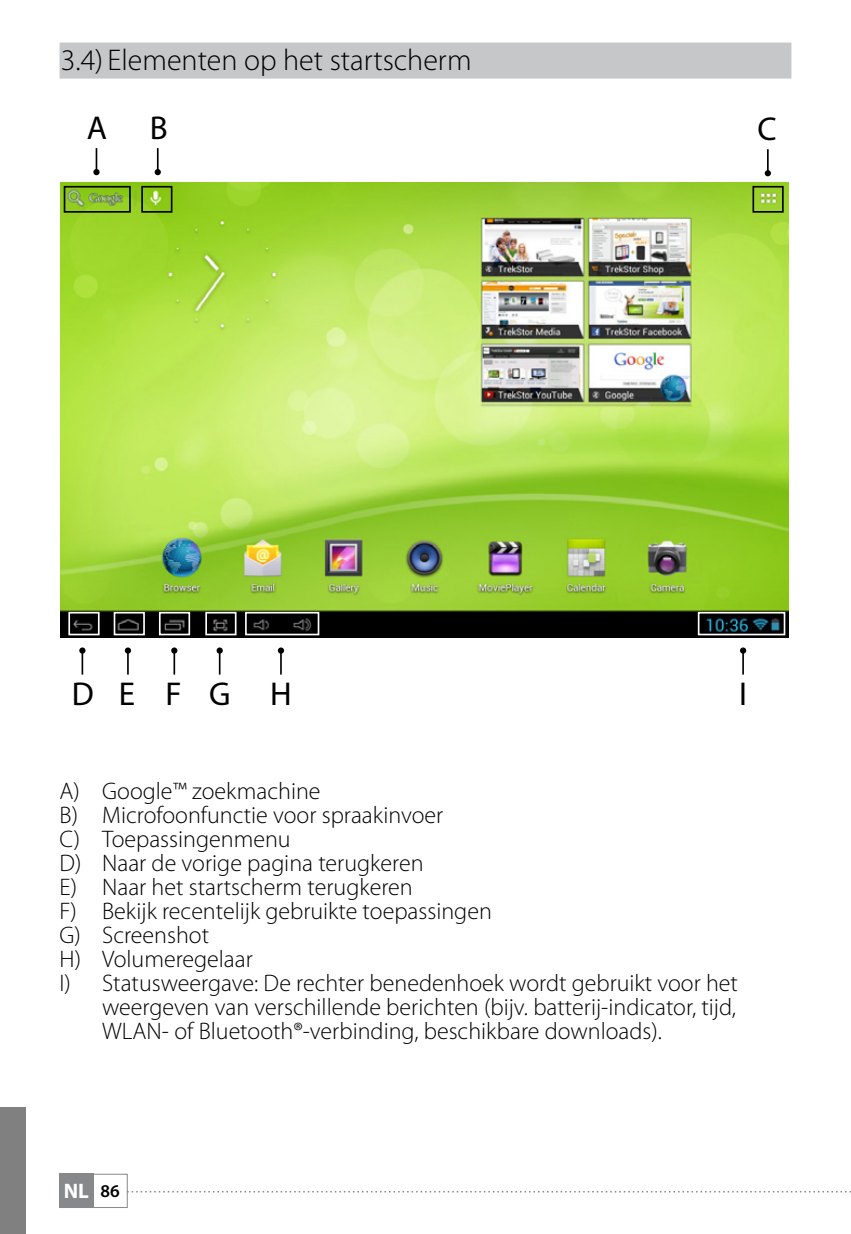
<style>
.page{position:relative;width:851px;height:1234px;background:#fff}
.page>*{position:absolute;margin:0;border:0;box-sizing:border-box;transform-origin:0 0}
.t1{font:33px "Myriad Pro";color:#000}
.t2{font:300 30px "Myriad Pro";color:#000}
.t3{font:300 24px "Myriad Pro";color:#000}
.t4{font:700 21px "Myriad Pro";color:#fff}
.s1{font-weight:600;font-size:18px;color:#000}
</style>
<div class="page">
<div style="left:60px;top:1173px;width:34px;height:34px;background:#87888a"></div>
<div style="left:60px;top:1173px;width:68px;height:34px;border:1px solid #87888a"></div>
<svg style="left:127px;top:1190px;width:723px;height:2px"></svg>
<div style="left:0;top:1106px;width:26px;height:127px;background:#808080"></div>
<div style="left:60px;top:43px;width:731px;height:36px;background:#c6c7c8"></div>
<img style="left:61px;top:183px;width:727px;height:454px">
<svg style="left:96px;top:148px;width:1px;height:21px"></svg>
<div style="left:93px;top:169px;width:7px;height:6px;background:#000;border-radius:50%"></div>
<svg style="left:155px;top:148px;width:6px;height:27px"></svg>
<div style="left:64px;top:186px;width:67px;height:27px;border:2px solid #000"></div>
<div style="left:141px;top:186px;width:31px;height:27px;border:2px solid #000"></div>
<div style="left:68px;top:611px;width:32px;height:24px;border:2px solid #fff"></div>
<div style="left:114px;top:611px;width:31px;height:24px;border:2px solid #fff"></div>
<div style="left:159px;top:611px;width:31px;height:24px;border:2px solid #fff"></div>
<div style="left:205px;top:611px;width:31px;height:24px;border:2px solid #fff"></div>
<div style="left:245px;top:611px;width:74px;height:24px;border:2px solid #fff"></div>
<div style="left:697px;top:611px;width:88px;height:24px;border:2px solid #fff"></div>
<div style="left:752px;top:186px;width:31px;height:27px;border:2px solid #000"></div>
<hr style="left:766px;top:149px;width:2px;height:24px;background:#000">
<svg style="left:764px;top:170px;width:6px;height:6px"></svg>
<svg style="left:79px;top:647px;width:6px;height:27px"></svg>
<hr style="left:127px;top:650px;width:2px;height:24px;background:#000">
<svg style="left:125px;top:647px;width:6px;height:6px"></svg>
<hr style="left:173px;top:650px;width:2px;height:24px;background:#000">
<svg style="left:171px;top:647px;width:6px;height:6px"></svg>
<svg style="left:219px;top:653px;width:1px;height:21px"></svg>
<div style="left:216px;top:647px;width:7px;height:6px;background:#000;border-radius:50%"></div>
<hr style="left:280px;top:650px;width:2px;height:24px;background:#000">
<svg style="left:278px;top:647px;width:6px;height:6px"></svg>
<svg style="left:742px;top:653px;width:1px;height:21px"></svg>
<svg style="left:739px;top:647px;width:7px;height:6px"></svg>
<p class="t2" style="left:61px;top:44px;width:412px">3.4) Elementen op het startscherm</p>
<h1 class="t1" style="left:87px;top:110px;width:22px">A</h1>
<h1 class="t1" style="left:150px;top:110px;width:19px">B</h1>
<h1 class="t1" style="left:757px;top:111px;width:21px">C</h1>
<h1 class="t1" style="left:72px;top:675px;width:221px">DEFG H</h1>
<h1 class="t1" style="left:739px;top:675px;width:9px">I</h1>
<p class="t3" style="left:60px;top:777px;width:262px">A) Google™ zoekmachine</p>
<p class="t3" style="left:60px;top:801px;width:385px">B) Microfoonfunctie voor spraakinvoer</p>
<p class="t3" style="left:60px;top:825px;width:232px">C) Toepassingenmenu</p>
<p class="t3" style="left:60px;top:849px;width:365px">D) Naar de vorige pagina terugkeren</p>
<p class="t3" style="left:60px;top:873px;width:355px">E) Naar het startscherm terugkeren</p>
<p class="t3" style="left:60px;top:897px;width:434px">F) Bekijk recentelijk gebruikte toepassingen</p>
<p class="t3" style="left:60px;top:921px;width:151px">G) Screenshot</p>
<p class="t3" style="left:60px;top:945px;width:195px">H) Volumeregelaar</p>
<p class="t3" style="left:60px;top:969px;width:679px">I) Statusweergave: De rechter benedenhoek wordt gebruikt voor het</p>
<p class="t3" style="left:102px;top:993px;width:635px">weergeven van verschillende berichten (bijv. batterij-indicator, tijd,</p>
<p class="t3" style="left:102px;top:1017px;width:561px">WLAN- of Bluetooth®-verbinding, beschikbare downloads).</p>
<p class="t4" style="left:64px;top:1178px;width:58px">NL <span class="s1">86</span></p>
</div>
